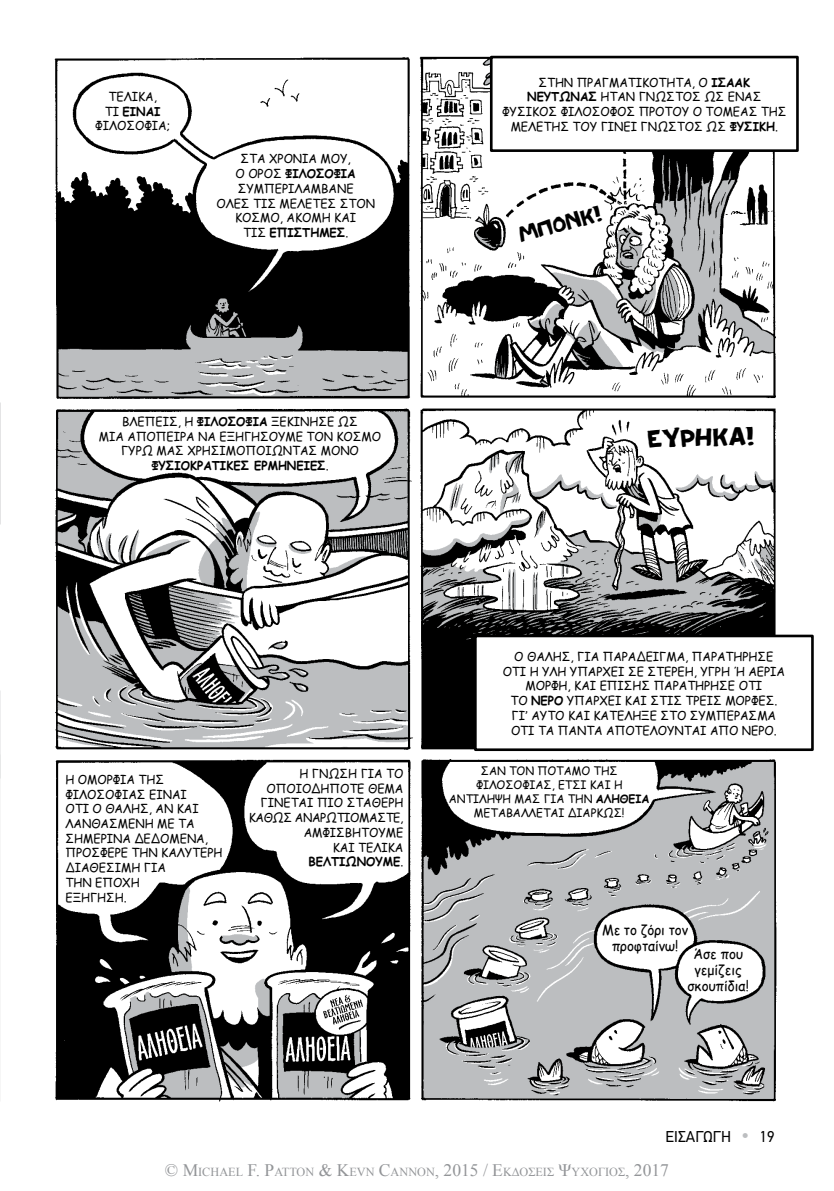
<style>
.page{position:relative;width:834px;height:1191px;background:#fff}
.page>*{position:absolute;margin:0;border:0;box-sizing:border-box;transform-origin:0 0}
.t1{font:34.65px "PF Amateur Flat Solid";color:#000;scale:.95 1}
.t2{font:29.75px "PF Amateur Flat Solid";color:#000;scale:.95 1}
.t3{font:15.75px "PF Din Text";color:#000}
.t4{font:14px/15.8px "Comic Sans MS";color:#000;text-align:center;scale:.95 1}
.t5{font:12.25px/14.7px "Comic Sans MS";color:#000;text-align:center;scale:.95 1}
.t6{font:12.25px "Times New Roman";color:#939598}
.t7{font:11.55px/13.8px "Comic Sans MS";color:#000;text-align:center;scale:.95 1}
.s1{font-weight:700}
.s2{font-family:"PF Alfabeta"}
.s3{color:#bcbec0}
.s4{font-size:17.5px}
</style>
<div class="page">
<img style="left:0;top:55px;width:814px;height:1047px">
<img style="left:0;top:794px;width:1px;height:307px">
<img style="left:0;top:0;width:1px;height:398px">
<div style="left:491px;top:57px;width:306px;height:94px;background:#fff"></div>
<div style="left:490px;top:56px;width:308px;height:96px;border:3px solid #000"></div>
<div style="left:475px;top:636px;width:337px;height:113px;background:#fff"></div>
<div style="left:474px;top:634px;width:339px;height:117px;border:3px solid #000"></div>
<p class="t5" style="left:95px;top:89px;width:80px">ΤΕΛΙΚΑ,<br>ΤΙ <span class="s1">ΕΙΝΑΙ<br></span>ΦΙΛΟΣΟΦΙΑ;</p>
<p class="t5" style="left:216px;top:151px;width:168px">ΣΤΑ ΧΡΟΝΙΑ ΜΟΥ,<br>Ο ΟΡΟΣ <span class="s1">ΦΙΛΟΣΟΦΙΑ<br></span>ΣΥΜΠΕΡΙΛΑΜΒΑΝΕ<br>ΟΛΕΣ ΤΙΣ ΜΕΛΕΤΕΣ ΣΤΟΝ<br>ΚΟΣΜΟ, ΑΚΟΜΗ ΚΑΙ<br>ΤΙΣ <span class="s1">ΕΠΙΣΤΗΜΕΣ</span>.</p>
<p class="t5" style="left:99px;top:414px;width:299px">ΒΛΕΠΕΙΣ, Η <span class="s1">ΦΙΛΟΣΟΦΙΑ</span> ΞΕΚΙΝΗΣΕ ΩΣ<br>ΜΙΑ ΑΠΟΠΕΙΡΑ ΝΑ ΕΞΗΓΗΣΟΥΜΕ ΤΟΝ ΚΟΣΜΟ<br>ΓΥΡΩ ΜΑΣ ΧΡΗΣΙΜΟΠΟΙΩΝΤΑΣ ΜΟΝΟ<br><span class="s1">ΦΥΣΙΟΚΡΑΤΙΚΕΣ ΕΡΜΗΝΕΙΕΣ</span>.</p>
<p class="t5" style="left:502px;top:74px;width:301px">ΣΤΗΝ ΠΡΑΓΜΑΤΙΚΟΤΗΤΑ, Ο <span class="s1">ΙΣΑΑΚ ΝΕΥΤΩΝΑΣ</span> ΗΤΑΝ ΓΝΩΣΤΟΣ ΩΣ ΕΝΑΣ ΦΥΣΙΚΟΣ ΦΙΛΟΣΟΦΟΣ ΠΡΟΤΟΥ Ο ΤΟΜΕΑΣ ΤΗΣ ΜΕΛΕΤΗΣ ΤΟΥ ΓΙΝΕΙ ΓΝΩΣΤΟΣ ΩΣ <span class="s1">ΦΥΣΙΚΗ</span>.</p>
<h2 class="t2" style="left:514px;top:218px;width:93px;rotate:-15deg">ΜΠΟΝΚ!</h2>
<h1 class="t1" style="left:647px;top:418px;width:115px;rotate:-1deg">ΕΥΡΗΚΑ!</h1>
<p class="t5" style="left:502px;top:649px;width:299px">Ο ΘΑΛΗΣ, ΓΙΑ ΠΑΡΑΔΕΙΓΜΑ, ΠΑΡΑΤΗΡΗΣΕ ΟΤΙ Η ΥΛΗ ΥΠΑΡΧΕΙ ΣΕ ΣΤΕΡΕΗ, ΥΓΡΗ Ή ΑΕΡΙΑ ΜΟΡΦΗ, ΚΑΙ ΕΠΙΣΗΣ ΠΑΡΑΤΗΡΗΣΕ ΟΤΙ<br>ΤΟ <span class="s1">ΝΕΡΟ</span> ΥΠΑΡΧΕΙ ΚΑΙ ΣΤΙΣ ΤΡΕΙΣ ΜΟΡΦΕΣ.<br>ΓΙ<span class="s2">’</span> ΑΥΤΟ ΚΑΙ ΚΑΤΕΛΗΞΕ ΣΤΟ ΣΥΜΠΕΡΑΣΜΑ ΟΤΙ ΤΑ ΠΑΝΤΑ ΑΠΟΤΕΛΟΥΝΤΑΙ ΑΠΟ ΝΕΡΟ.</p>
<p class="t5" style="left:65px;top:771px;width:167px;text-align:left">Η ΟΜΟΡΦΙΑ ΤΗΣ<br>ΦΙΛΟΣΟΦΙΑΣ ΕΙΝΑΙ<br>ΟΤΙ Ο ΘΑΛΗΣ, ΑΝ ΚΑΙ<br>ΛΑΝΘΑΣΜΕΝΗ ΜΕ ΤΑ<br>ΣΗΜΕΡΙΝΑ ΔΕΔΟΜΕΝΑ,<br>ΠΡΟΣΦΕΡΕ ΤΗΝ ΚΑΛΥΤΕΡΗ<br>ΔΙΑΘΕΣΙΜΗ ΓΙΑ<br>ΤΗΝ ΕΠΟΧΗ<br>ΕΞΗΓΗΣΗ.</p>
<p class="t5" style="left:249px;top:766px;width:164px;text-align:right">Η ΓΝΩΣΗ ΓΙΑ ΤΟ<br>ΟΠΟΙΟΔΗΠΟΤΕ ΘΕΜΑ<br>ΓΙΝΕΤΑΙ ΠΙΟ ΣΤΑΘΕΡΗ<br>ΚΑΘΩΣ ΑΝΑΡΩΤΙΟΜΑΣΤΕ,<br>ΑΜΦΙΣΒΗΤΟΥΜΕ<br>ΚΑΙ ΤΕΛΙΚΑ<br><span class="s1">ΒΕΛΤΙΩΝΟΥΜΕ</span>.</p>
<p class="t7" style="left:449px;top:763px;width:213px">ΣΑΝ ΤΟΝ ΠΟΤΑΜΟ ΤΗΣ<br>ΦΙΛΟΣΟΦΙΑΣ, ΕΤΣΙ ΚΑΙ Η<br>ΑΝΤΙΛΗΨΗ ΜΑΣ ΓΙΑ ΤΗΝ <span class="s1">ΑΛΗΘΕΙΑ<br></span>ΜΕΤΑΒΑΛΛΕΤΑΙ ΔΙΑΡΚΩΣ!</p>
<p class="t4" style="left:602px;top:922px;width:92px">Με το ζόρι τον προφταίνω!</p>
<p class="t4" style="left:687px;top:946px;width:66px">Άσε που γεμίζεις σκουπίδια!</p>
<p class="t3" style="left:665px;top:1127px;width:110px">ΕΙΣΑΓΩΓΗ <span class="s3">•</span> 19</p>
<p class="t6" style="left:165px;top:1163px;width:505px"><span class="s4">© M</span>ICHAEL <span class="s4">F. P</span>ATTON <span class="s4">&amp; K</span>EVN <span class="s4">C</span>ANNON<span class="s4">, 2015 / Ε</span>ΚΔΟΣΕΙΣ <span class="s4">Ψ</span>ΥΧΟΓΙΟΣ<span class="s4">, 2017</span></p>
</div>
